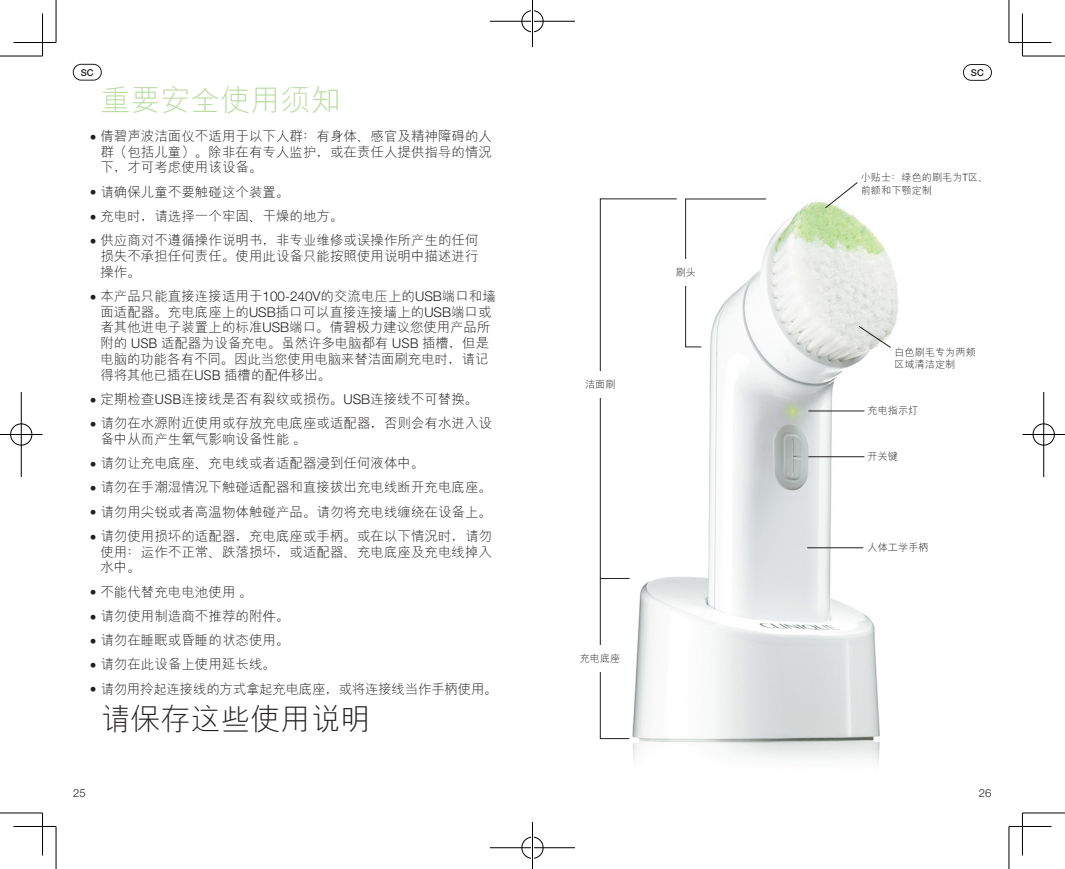
<style>
.page{position:relative;width:1065px;height:869px;background:#fff}
.page>*{position:absolute;margin:0;border:0;box-sizing:border-box;transform-origin:0 0}
.t1{font:300 30px "M Hei GB";color:#231f20}
.t2{font:300 30px "M Hei GB";color:#bcdca3}
.t3{font:300 13.5px/15.8px "M Hei GB";color:#231f20;text-align:justify}
.t4{font:300 13.5px "M Hei GB";letter-spacing:-.02em;color:#231f20}
.t5{font:300 11.25px "Helvetica Neue";color:#231f20}
.t6{font:300 10.2px/12.8px "M Hei GB";letter-spacing:.005em;color:#231f20}
.t7{font:500 9.45px "Helvetica Neue";color:#231f20}
.s1{font-family:"Helvetica Neue"}
.s2{font-family:"DF Li Hei Lt HK BF";font-weight:400}
</style>
<div class="page">
<div style="left:73px;top:64px;width:28px;height:16px;border:1px solid #231f20;border-radius:8px"></div>
<div style="left:963px;top:64px;width:28px;height:17px;border:1px solid #231f20;border-radius:8px"></div>
<img style="left:600px;top:264px;width:299px;height:499px">
<svg style="left:599px;top:198px;width:266px;height:541px"></svg>
<div style="left:650px;top:260px;width:71px;height:26px;background:#fff"></div>
<div style="left:565px;top:372px;width:71px;height:26px;background:#fff"></div>
<div style="left:558px;top:646px;width:71px;height:26px;background:#fff"></div>
<svg style="left:807px;top:182px;width:84px;height:229px"></svg>
<hr style="left:0;top:56px;width:43px;height:1px;background:#000">
<hr style="left:1022px;top:56px;width:42px;height:1px;background:#000">
<hr style="left:0;top:813px;width:43px;height:1px;background:#000">
<hr style="left:1022px;top:813px;width:42px;height:1px;background:#000">
<hr style="left:56px;top:0;width:1px;height:43px;background:#000">
<hr style="left:56px;top:826px;width:1px;height:43px;background:#000">
<hr style="left:1008px;top:0;width:1px;height:43px;background:#000">
<hr style="left:1008px;top:826px;width:1px;height:43px;background:#000">
<hr style="left:14px;top:42px;width:42px;height:1px;background:#000">
<hr style="left:1008px;top:42px;width:43px;height:1px;background:#000">
<hr style="left:14px;top:826px;width:42px;height:1px;background:#000">
<hr style="left:1008px;top:826px;width:43px;height:1px;background:#000">
<hr style="left:42px;top:14px;width:1px;height:42px;background:#000">
<hr style="left:42px;top:813px;width:1px;height:42px;background:#000">
<hr style="left:1022px;top:14px;width:1px;height:42px;background:#000">
<hr style="left:1022px;top:813px;width:1px;height:42px;background:#000">
<div style="left:521px;top:10px;width:23px;height:23px;border:2px solid #fff;border-radius:50%"></div>
<hr style="left:490px;top:20px;width:85px;height:2px;background:#fff">
<div style="left:521px;top:10px;width:22px;height:22px;border:1px solid #000;border-radius:50%"></div>
<hr style="left:490px;top:21px;width:85px;height:1px;background:#000">
<hr style="left:532px;top:0;width:1px;height:43px;background:#000">
<div style="left:521px;top:836px;width:23px;height:23px;border:2px solid #fff;border-radius:50%"></div>
<hr style="left:490px;top:847px;width:85px;height:2px;background:#fff">
<div style="left:521px;top:837px;width:22px;height:21px;border:1px solid #000;border-radius:50%"></div>
<hr style="left:490px;top:847px;width:85px;height:1px;background:#000">
<hr style="left:532px;top:826px;width:1px;height:43px;background:#000">
<div style="left:10px;top:423px;width:23px;height:23px;border:2px solid #fff;border-radius:50%"></div>
<hr style="left:0;top:433px;width:43px;height:3px;background:#fff">
<hr style="left:20px;top:392px;width:2px;height:85px;background:#fff">
<div style="left:10px;top:424px;width:22px;height:21px;border:1px solid #000;border-radius:50%"></div>
<hr style="left:0;top:434px;width:43px;height:1px;background:#000">
<hr style="left:21px;top:392px;width:1px;height:85px;background:#000">
<div style="left:1032px;top:423px;width:23px;height:23px;border:2px solid #fff;border-radius:50%"></div>
<hr style="left:1022px;top:433px;width:42px;height:3px;background:#fff">
<hr style="left:1042px;top:392px;width:2px;height:85px;background:#fff">
<div style="left:1032px;top:424px;width:22px;height:21px;border:1px solid #000;border-radius:50%"></div>
<hr style="left:1022px;top:434px;width:42px;height:1px;background:#000">
<hr style="left:1043px;top:392px;width:1px;height:85px;background:#000">
<hr style="left:531px;top:5px;width:2px;height:42px;background:#fff">
<hr style="left:531px;top:822px;width:2px;height:42px;background:#fff">
<hr style="left:532px;top:5px;width:1px;height:42px;background:#000">
<hr style="left:532px;top:822px;width:1px;height:42px;background:#000">
<p class="t7" style="left:81px;top:67px;width:14px">SC</p>
<p class="t7" style="left:971px;top:67px;width:14px">SC</p>
<h1 class="t2" style="left:100px;top:84px;width:242px">重要安全使用须知</h1>
<p class="t3" style="left:100px;top:128px;width:393px;text-indent:-11px"><span class="s1">•</span> 倩碧声波洁面仪不适用于以下人群：有身体、感官及精神障碍的人群（包括儿童）。除非在有专人监护，或在责任人提供指导的情况下，才可考虑使用该设备。</p>
<p class="t3" style="left:90px;top:184px;width:201px"><span class="s1">•</span> 请确保儿童不要触碰这个装置。</p>
<p class="t3" style="left:90px;top:208px;width:255px"><span class="s1">•</span> 充电时，请选择一个牢固、干燥的地方。</p>
<p class="t3" style="left:100px;top:233px;width:380px;text-indent:-11px"><span class="s1">•</span> 供应商对不遵循操作说明书，非专业维修或误操作所产生的任何损失不承担任何责任。使用此设备只能按照使用说明中描述进行操作。</p>
<p class="t3" style="left:100px;top:288px;width:397px;text-align:left;text-indent:-11px"><span class="s1">•</span> 本产品只能直接连接适用于<span class="s1">100-240V</span>的交流电压上的<span class="s1">USB</span>端口和墙面适配器。充电底座上的<span class="s1">USB</span>插口可以直接连接墙上的<span class="s1">USB</span>端口或者其他进电子装置上的标准<span class="s1">USB</span>端口。倩碧极力建议您使用产品所附的 USB 适配器为设备充电。虽然许多电脑都有 USB 插槽，但是电脑的功能各有不同。因此当您使用电脑来替洁面刷充电时，请记得将其他已插在USB 插槽的配<span class="s2">件</span>移出。</p>
<p class="t3" style="left:90px;top:391px;width:390px"><span class="s1">•</span> 定期检查USB连接线是否有裂纹或损伤。<span class="s1">USB</span>连接线不可替换。</p>
<p class="t3" style="left:100px;top:416px;width:393px;text-indent:-11px"><span class="s1">•</span> 请勿在水源附近使用或存放充电底座或适配器，否则会有水进入设备中从而产生氧气影响设备性能。</p>
<p class="t3" style="left:90px;top:456px;width:336px"><span class="s1">•</span> 请勿让充电底座、充电线或者适配器<span class="s2">浸</span>到任何液体中。</p>
<p class="t3" style="left:90px;top:480px;width:404px"><span class="s1">•</span> 请勿在手潮湿情况下触碰适配器和直接拔出充电线断开充电底座。</p>
<p class="t3" style="left:90px;top:504px;width:404px"><span class="s1">•</span> 请勿用尖锐或者高温物体触碰产品。请勿将充电线缠绕在设备上。</p>
<p class="t3" style="left:100px;top:528px;width:393px;text-indent:-11px"><span class="s1">•</span> 请勿使用损坏的适配器，充电底座或手柄。或在以下情况时，请勿使用：运作不正常、跌落损坏，或适配器、充电底座及充电线掉入水中。</p>
<p class="t3" style="left:90px;top:584px;width:164px"><span class="s1">•</span> 不能代替充电电池使用。</p>
<p class="t3" style="left:90px;top:608px;width:201px"><span class="s1">•</span> 请勿使用制造商不推荐的附<span class="s2">件</span>。</p>
<p class="t3" style="left:90px;top:633px;width:201px"><span class="s1">•</span> 请勿在睡眠或昏睡的状态使用。</p>
<p class="t3" style="left:90px;top:657px;width:188px"><span class="s1">•</span> 请勿在此设备上使用延长线。</p>
<p class="t4" style="left:90px;top:682px;width:409px"><span class="s1">•</span> 请勿用拎起连接线的方式拿起充电底座，或将连接线当作手柄使用。</p>
<h1 class="t1" style="left:100px;top:703px;width:272px">请保存这些使用说明</h1>
<p class="t6" style="left:860px;top:171px;width:129px">小贴士：绿色的刷毛为T区、前额和下颚定制</p>
<p class="t6" style="left:675px;top:266px;width:22px">刷头</p>
<p class="t6" style="left:894px;top:346px;width:83px">白色刷毛专为两颊区域清洁定制</p>
<p class="t6" style="left:867px;top:404px;width:52px">充电指示灯</p>
<p class="t6" style="left:867px;top:450px;width:32px">开关键</p>
<p class="t6" style="left:585px;top:378px;width:32px">洁面刷</p>
<p class="t6" style="left:867px;top:541px;width:63px">人体工学手柄</p>
<p class="t6" style="left:579px;top:652px;width:42px">充电底座</p>
<p class="t5" style="left:73px;top:786px;width:14px">25</p>
<p class="t5" style="left:978px;top:786px;width:14px">26</p>
</div>
